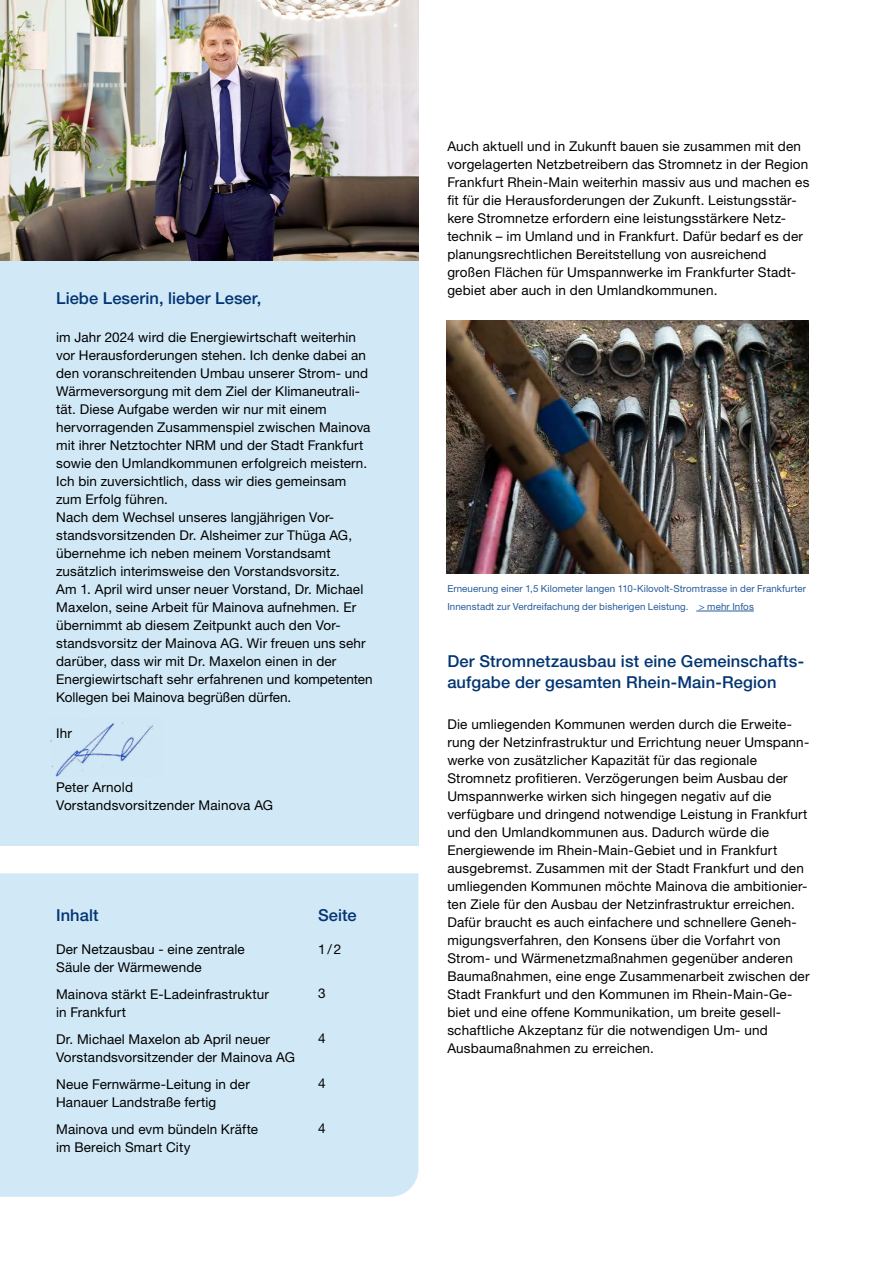
<style>
.page{position:relative;width:893px;height:1263px;background:#fff}
.page>*{position:absolute;margin:0;border:0;box-sizing:border-box;transform-origin:0 0}
.t1{font:500 16.5px/21px "Helvetica Neue LT Pro";letter-spacing:.005em;color:#033572}
.t2{font:13.5px/18px "Helvetica Neue LT Pro";letter-spacing:.015em;color:#000}
.t3{font:9.75px/18px "Helvetica Neue LT Pro";letter-spacing:.01em;color:#275b9b}
</style>
<div class="page">
<div style="left:0;top:0;width:418px;height:846px;background:#d1e8f6"></div>
<hr style="left:696px;top:611px;width:58px;height:1px;background:#275b9b">
<img style="left:0;top:0;width:418px;height:261px">
<img style="left:51px;top:719px;width:102px;height:57px">
<div style="left:0;top:873px;width:418px;height:324px;background:#d1e8f6"></div>
<img style="left:446px;top:320px;width:363px;height:253px">
<p class="t1" style="left:56px;top:287px;width:207px">Liebe Leserin, lieber Leser,</p>
<p class="t2" style="left:56px;top:328px;width:318px">im Jahr 2024 wird die Energiewirtschaft weiterhin vor Herausforderungen stehen. Ich denke dabei an den voranschreitenden Umbau unserer Strom- und Wärmeversorgung mit dem Ziel der Klimaneutrali&shy;tät. Diese Aufgabe werden wir nur mit einem hervorragenden Zusammenspiel zwischen Mainova mit ihrer Netztochter NRM und der Stadt Frankfurt sowie den Umlandkommunen erfolgreich meistern.<br>Ich bin zuversichtlich, dass wir dies gemeinsam zum Erfolg führen.<br>Nach dem Wechsel unseres langjährigen Vor&shy;standsvorsitzenden Dr. Alsheimer zur Thüga AG, übernehme ich neben meinem Vorstandsamt zusätzlich interimsweise den Vorstandsvorsitz.<br>Am 1. April wird unser neuer Vorstand, Dr. Michael Maxelon, seine Arbeit für Mainova aufnehmen. Er übernimmt ab diesem Zeitpunkt auch den Vor&shy;standsvorsitz der Mainova AG. Wir freuen uns sehr darüber, dass wir mit Dr. Maxelon einen in der Energiewirtschaft sehr erfahrenen und kompetenten Kollegen bei Mainova begrüßen dürfen.</p>
<p class="t2" style="left:56px;top:723px;width:17px">Ihr</p>
<p class="t2" style="left:56px;top:777px;width:219px">Peter Arnold<br>Vorstandsvorsitzender Mainova AG</p>
<p class="t1" style="left:56px;top:904px;width:44px">Inhalt</p>
<p class="t1" style="left:318px;top:904px;width:40px">Seite</p>
<p class="t2" style="left:56px;top:939px;width:190px">Der Netzausbau - eine zentrale<br>Säule der Wärmewende</p>
<p class="t2" style="left:56px;top:984px;width:214px">Mainova stärkt E-Ladeinfrastruktur in Frankfurt</p>
<p class="t2" style="left:56px;top:1029px;width:240px">Dr. Michael Maxelon ab April neuer<br>Vorstandsvorsitzender der Mainova AG</p>
<p class="t2" style="left:56px;top:1074px;width:195px">Neue Fernwärme-Leitung in der<br>Hanauer Landstraße fertig</p>
<p class="t2" style="left:56px;top:1119px;width:203px">Mainova und evm bündeln Kräfte im Bereich Smart City</p>
<p class="t2" style="left:318px;top:940px;width:25px">1/2</p>
<p class="t2" style="left:318px;top:984px;width:9px">3</p>
<p class="t2" style="left:318px;top:1029px;width:9px">4</p>
<p class="t2" style="left:318px;top:1074px;width:9px">4</p>
<p class="t2" style="left:318px;top:1119px;width:9px">4</p>
<p class="t2" style="left:447px;top:137px;width:364px">Auch aktuell und in Zukunft bauen sie zusammen mit den vorgelagerten Netzbetreibern das Stromnetz in der Region Frankfurt Rhein-Main weiterhin massiv aus und machen es fit für die Herausforderungen der Zukunft. Leistungsstär&shy;kere Stromnetze erfordern eine leistungsstärkere Netz&shy;technik – im Umland und in Frankfurt. Dafür bedarf es der planungsrechtlichen Bereitstellung von ausreichend großen Flächen für Umspannwerke im Frankfurter Stadt&shy;gebiet aber auch in den Umlandkommunen.</p>
<p class="t3" style="left:447px;top:579px;width:360px">Erneuerung einer 1,5 Kilometer langen 110-Kilovolt-Stromtrasse in der Frankfurter<br>Innenstadt zur Verdreifachung der bisherigen Leistung. &gt; mehr Infos</p>
<p class="t1" style="left:447px;top:650px;width:358px">Der Stromnetzausbau ist eine Gemeinschafts&shy;aufgabe der gesamten Rhein-Main-Region</p>
<p class="t2" style="left:447px;top:715px;width:364px">Die umliegenden Kommunen werden durch die Erweite&shy;rung der Netzinfrastruktur und Errichtung neuer Umspann&shy;werke von zusätzlicher Kapazität für das regionale Stromnetz profitieren. Verzögerungen beim Ausbau der Umspannwerke wirken sich hingegen negativ auf die verfügbare und dringend notwendige Leistung in Frankfurt und den Umlandkommunen aus. Dadurch würde die Energiewende im Rhein-Main-Gebiet und in Frankfurt ausgebremst. Zusammen mit der Stadt Frankfurt und den umliegenden Kommunen möchte Mainova die ambitionier&shy;ten Ziele für den Ausbau der Netzinfrastruktur erreichen.<br>Dafür braucht es auch einfachere und schnellere Geneh&shy;migungsverfahren, den Konsens über die Vorfahrt von Strom- und Wärmenetzmaßnahmen gegenüber anderen Baumaßnahmen, eine enge Zusammenarbeit zwischen der Stadt Frankfurt und den Kommunen im Rhein-Main-Ge&shy;biet und eine offene Kommunikation, um breite gesell&shy;schaftliche Akzeptanz für die notwendigen Um- und Ausbaumaßnahmen zu erreichen.</p>
</div>
